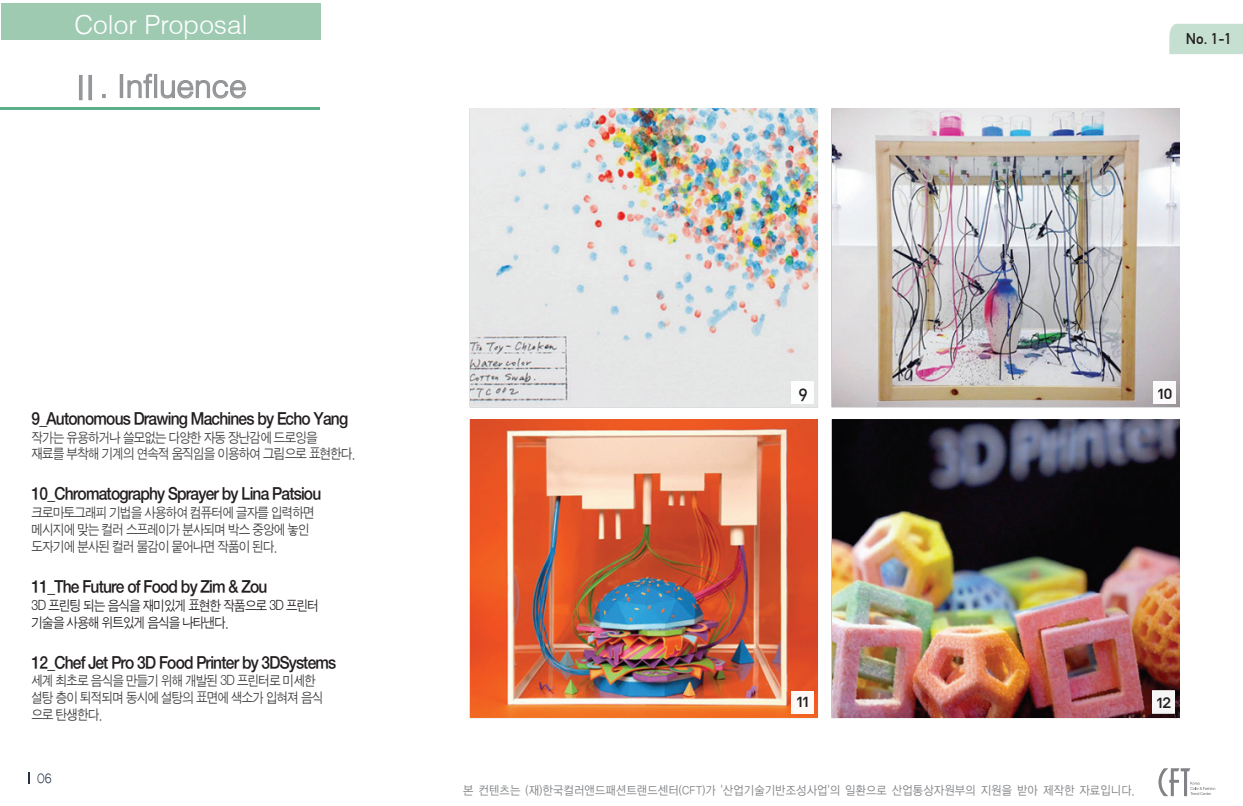
<style>
.page{position:relative;width:1243px;height:806px;background:#fff}
.page>*{position:absolute;margin:0;border:0;box-sizing:border-box;transform-origin:0 0}
.t1{font:300 31.5px "Helvetica";color:#939598}
.t2{font:300 26.25px "Helvetica";color:#fff}
.t3{font:17.5px "Sand Kg";letter-spacing:-.05em;color:#231f20;scale:.9 1}
.t4{font:17.5px "Microsoft Yi Baiti";color:#253247}
.t5{font:17.15px "DINCE Medium Alternate";color:#231f20}
.t6{font:15.22px "DIN Mittelschrift Alternate";color:#231f20}
.t7{font:14px/16.8px "Sand Jg";letter-spacing:-.05em;color:#3e3e3f;scale:.9 1}
.t8{font:14px/16.8px "Sand Jg";letter-spacing:-.05em;color:#231f20;scale:.9 1}
.t9{font:12.25px "YDIYGO120 KS Cpc EUC H";letter-spacing:-.05em;color:#808285;scale:.9 1}
.s1{font-family:"Nanum Barun Gothic";font-weight:400}
</style>
<div class="page">
<div style="left:1px;top:3px;width:319px;height:37px;background:#9fcab2"></div>
<img style="left:470px;top:109px;width:347px;height:297px">
<img style="left:832px;top:109px;width:347px;height:297px">
<img style="left:470px;top:419px;width:347px;height:298px">
<img style="left:832px;top:419px;width:347px;height:298px">
<div style="left:1153px;top:381px;width:22px;height:23px;background:#fff"></div>
<div style="left:791px;top:381px;width:22px;height:23px;background:#fff"></div>
<div style="left:791px;top:691px;width:22px;height:22px;background:#fef8f6"></div>
<div style="left:1152px;top:690px;width:23px;height:22px;background:#d1cdcd"></div>
<div style="left:1152px;top:691px;width:23px;height:22px;background:#f6f5f5"></div>
<div style="left:1169px;top:24px;width:74px;height:30px;background:#c5dfd0"></div>
<svg style="left:1158px;top:768px;width:57px;height:27px"></svg>
<hr style="left:0;top:107px;width:320px;height:2px;background:#5eae8a">
<div style="left:88px;top:75px;width:4px;height:25px;border:1px solid #939598"></div>
<div style="left:79px;top:75px;width:4px;height:25px;border:1px solid #939598"></div>
<svg style="left:102px;top:94px;width:4px;height:4px"></svg>
<div style="left:120px;top:74px;width:3px;height:24px;border:1px solid #939598"></div>
<svg style="left:127px;top:73px;width:26px;height:25px"></svg>
<div style="left:154px;top:74px;width:3px;height:24px;border:1px solid #939598"></div>
<svg style="left:160px;top:80px;width:86px;height:19px"></svg>
<h2 class="t2" style="left:74px;top:8px;width:175px">Color Proposal</h2>
<h1 class="t1" style="left:71px;top:66px;width:177px"><span class="s1">Ⅱ</span>. Influence</h1>
<p class="t6" style="left:1186px;top:29px;width:47px">No. 1-1</p>
<p class="t3" style="left:32px;top:410px;width:353px">9_Autonomous Drawing Machines by Echo Yang</p>
<p class="t7" style="left:32px;top:429px;width:361px">작가는 유용하거나 쓸모없는 다양한 자동 장난감에 드로잉을<br>재료를 부착해 기계의 연속적 움직임을 이용하여 그림으로 표현한다.</p>
<p class="t3" style="left:32px;top:485px;width:323px">10_Chromatography Sprayer by Lina Patsiou</p>
<p class="t7" style="left:32px;top:504px;width:316px">크로마토그래피 기법을 사용하여 컴퓨터에 글자를 입력하면 메시지에 맞는 컬러 스프레이가 분사되며 박스 중앙에 놓인 도자기에 분사된 컬러 물감이 뭍어나면 작품이 된다.</p>
<p class="t3" style="left:32px;top:578px;width:264px">11_The Future of Food by Zim &amp; Zou</p>
<p class="t8" style="left:32px;top:597px;width:321px">3D 프린팅 되는 음식을 재미있게 표현한 작품으로 3D 프린터 기술을 사용해 위트있게 음식을 나타낸다.</p>
<p class="t3" style="left:32px;top:653px;width:340px">12_Chef Jet Pro 3D Food Printer by 3DSystems</p>
<p class="t7" style="left:32px;top:672px;width:325px">세계 최초로 음식을 만들기 위해 개발된 3D 프린터로 미세한 설탕 층이 퇴적되며 동시에 설탕의 표면에 색소가 입혀져 음식 으로 탄생한다.</p>
<p class="t4" style="left:37px;top:768px;width:18px">06</p>
<p class="t5" style="left:800px;top:380px;width:9px">1</p>
<p class="t5" style="left:1163px;top:380px;width:11px">2</p>
<p class="t5" style="left:798px;top:382px;width:11px">9</p>
<p class="t5" style="left:1157px;top:382px;width:17px">10</p>
<p class="t5" style="left:799px;top:687px;width:11px">3</p>
<p class="t5" style="left:1158px;top:688px;width:11px">4</p>
<p class="t5" style="left:796px;top:689px;width:15px">11</p>
<p class="t5" style="left:1156px;top:690px;width:17px">12</p>
<p class="t9" style="left:463px;top:783px;width:748px">본 컨텐츠는 (재)한국컬러앤드패션트랜드센터(CFT)가 '산업기술기반조성사업'의 일환으로 산업통상자원부의 지원을 받아 제작한 자료입니다.</p>
</div>
